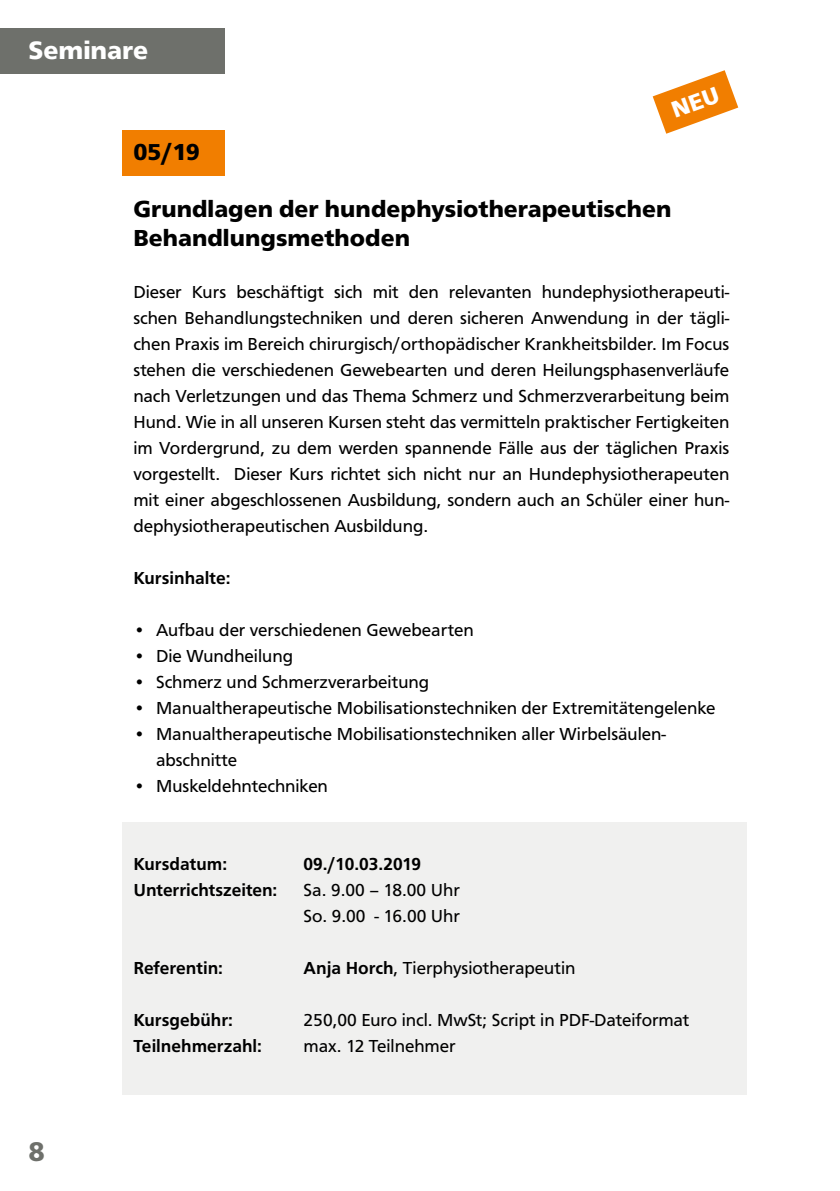
<style>
.page{position:relative;width:840px;height:1191px;background:#fff}
.page>*{position:absolute;margin:0;border:0;box-sizing:border-box;transform-origin:0 0}
.t1{font:700 28px "Front Page";color:#6e706b}
.t2{font:700 26px "Front Page";color:#fff}
.t3{font:700 24px/28.8px "Front Page";color:#000}
.t4{font:18px/26px "Front Page";color:#000}
.t5{font:500 18px "Front Page";color:#000}
.s1{font-weight:500}
</style>
<div class="page">
<div style="left:0;top:28px;width:224px;height:46px;background:#6e706b"></div>
<div style="left:122px;top:130px;width:102px;height:46px;background:#f17e00"></div>
<div style="left:122px;top:822px;width:624px;height:273px;background:#f0f0ef"></div>
<svg style="left:652px;top:70px;width:85px;height:64px"></svg>
<h2 class="t2" style="left:28px;top:35px;width:121px">Seminare</h2>
<h3 class="t3" style="left:133px;top:137px;width:68px">05/19</h3>
<h3 class="t3" style="left:133px;top:195px;width:539px">Grundlagen der hundephysiotherapeutischen<br>Behandlungsmethoden</h3>
<p class="t4" style="left:133px;top:279px;width:597px;text-align:justify">Dieser Kurs beschäftigt sich mit den relevanten hundephysiotherapeuti&shy;schen Behandlungstechniken und deren sicheren Anwendung in der tägli&shy;chen Praxis im Bereich chirurgisch/orthopädischer Krankheitsbilder. Im Focus stehen die verschiedenen Gewebearten und deren Heilungsphasenverläufe nach Verletzungen und das Thema Schmerz und Schmerzverarbeitung beim Hund. Wie in all unseren Kursen steht das vermitteln praktischer Fertigkeiten im Vordergrund, zu dem werden spannende Fälle aus der täglichen Praxis vorgestellt. Dieser Kurs richtet sich nicht nur an Hundephysiotherapeuten mit einer abgeschlossenen Ausbildung, sondern auch an Schüler einer hun&shy;dephysiotherapeutischen Ausbildung.</p>
<p class="t5" style="left:133px;top:568px;width:98px">Kursinhalte:</p>
<p class="t4" style="left:133px;top:617px;width:341px">• Aufbau der verschiedenen Gewebearten</p>
<p class="t4" style="left:133px;top:643px;width:161px">• Die Wundheilung</p>
<p class="t4" style="left:133px;top:669px;width:297px">• Schmerz und Schmerzverarbeitung</p>
<p class="t4" style="left:133px;top:695px;width:583px">• Manualtherapeutische Mobilisationstechniken der Extremitätengelenke</p>
<p class="t4" style="left:156px;top:721px;width:511px;text-indent:-23px">• Manualtherapeutische Mobilisationstechniken aller Wirbelsäulen&shy;abschnitte</p>
<p class="t4" style="left:133px;top:773px;width:196px">• Muskeldehntechniken</p>
<h1 class="t1" style="left:28px;top:1135px;width:18px">8</h1>
<p class="t5" style="left:133px;top:854px;width:95px">Kursdatum:</p>
<p class="t5" style="left:303px;top:854px;width:119px">09./10.03.2019</p>
<p class="t5" style="left:133px;top:880px;width:145px">Unterrichtszeiten:</p>
<p class="t4" style="left:303px;top:877px;width:158px">Sa. 9.00 – 18.00 Uhr<br>So. 9.00 - 16.00 Uhr</p>
<p class="t5" style="left:133px;top:958px;width:91px">Referentin:</p>
<p class="t4" style="left:303px;top:955px;width:273px"><span class="s1">Anja Horch</span>, Tierphysiotherapeutin</p>
<p class="t5" style="left:133px;top:1010px;width:101px">Kursgebühr:</p>
<p class="t4" style="left:303px;top:1007px;width:387px">250,00 Euro incl. MwSt; Script in PDF-Dateiformat</p>
<p class="t5" style="left:133px;top:1036px;width:130px">Teilnehmerzahl:</p>
<p class="t4" style="left:303px;top:1033px;width:153px">max. 12 Teilnehmer</p>
</div>
